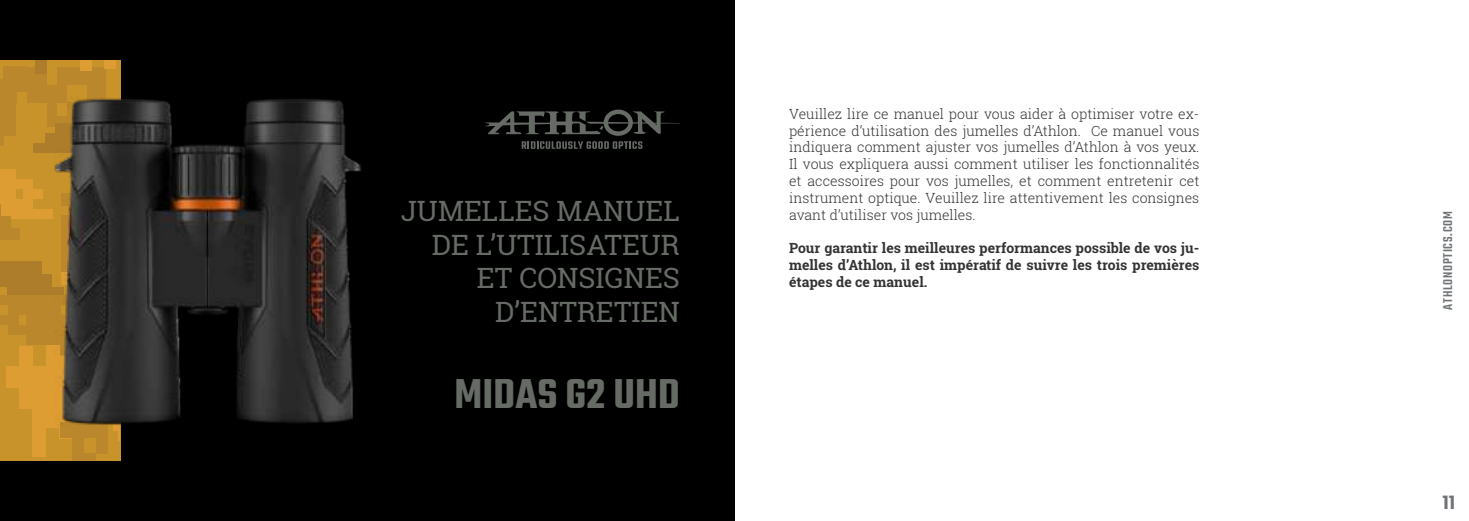
<style>
.page{position:relative;width:1469px;height:521px;background:#fff}
.page>*{position:absolute;margin:0;border:0;box-sizing:border-box;transform-origin:0 0}
.t1{font:600 45.5px "Teko";color:#666b66}
.t2{font:28px/33.6px "Roboto Slab";color:#666b66;text-align:right}
.t3{font:600 21px "Teko";color:#6f7375}
.t4{font:300 14px/16.8px "Roboto Slab";color:#333;text-align:justify}
.t5{font:700 14px/16.8px "Roboto Slab";color:#333;text-align:justify}
.t6{font:14px/16.8px "Roboto Slab";color:#666b66;text-align:right}
.t7{font:500 14px "Teko";letter-spacing:.05em;color:#6f7375}
</style>
<div class="page">
<div style="left:0;top:0;width:734px;height:521px;background:#000"></div>
<div style="left:0;top:0;width:120px;height:521px;background:#c8932b"></div>
<div style="left:0;top:274px;width:52px;height:13px;background:#ad7d2c"></div>
<div style="left:7px;top:287px;width:57px;height:12px;background:#ad7d2c"></div>
<div style="left:0;top:262px;width:42px;height:12px;background:#ad7d2c"></div>
<div style="left:96px;top:67px;width:10px;height:36px;background:#bb872c"></div>
<div style="left:87px;top:67px;width:9px;height:36px;background:#bb872c"></div>
<div style="left:77px;top:67px;width:10px;height:18px;background:#bb872c"></div>
<div style="left:67px;top:67px;width:10px;height:18px;background:#bb872c"></div>
<div style="left:57px;top:67px;width:10px;height:36px;background:#bb872c"></div>
<div style="left:37px;top:67px;width:10px;height:36px;background:#bb872c"></div>
<div style="left:27px;top:67px;width:10px;height:36px;background:#bb872c"></div>
<div style="left:7px;top:67px;width:10px;height:36px;background:#bb872c"></div>
<div style="left:17px;top:67px;width:10px;height:25px;background:#bb872c"></div>
<div style="left:9px;top:315px;width:10px;height:10px;background:#bb872c"></div>
<div style="left:0;top:315px;width:9px;height:10px;background:#bb872c"></div>
<div style="left:9px;top:305px;width:52px;height:10px;background:#bb872c"></div>
<div style="left:9px;top:325px;width:107px;height:10px;background:#bb872c"></div>
<div style="left:26px;top:315px;width:45px;height:10px;background:#bb872c"></div>
<div style="left:26px;top:335px;width:90px;height:10px;background:#bb872c"></div>
<div style="left:0;top:295px;width:116px;height:10px;background:#bb872c"></div>
<div style="left:23px;top:189px;width:10px;height:10px;background:#dd9d32"></div>
<div style="left:33px;top:189px;width:10px;height:10px;background:#dd9d32"></div>
<div style="left:43px;top:209px;width:10px;height:10px;background:#dd9d32"></div>
<div style="left:0;top:199px;width:33px;height:10px;background:#dd9d32"></div>
<div style="left:0;top:179px;width:33px;height:10px;background:#dd9d32"></div>
<div style="left:0;top:189px;width:15px;height:10px;background:#dd9d32"></div>
<div style="left:0;top:169px;width:15px;height:10px;background:#dd9d32"></div>
<div style="left:0;top:209px;width:43px;height:10px;background:#dd9d32"></div>
<div style="left:33px;top:143px;width:87px;height:10px;background:#ad7d2c"></div>
<div style="left:0;top:228px;width:20px;height:12px;background:#bb872c"></div>
<div style="left:0;top:216px;width:11px;height:12px;background:#bb872c"></div>
<svg style="left:0;top:204px;width:1px;height:12px"></svg>
<div style="left:35px;top:0;width:11px;height:74px;background:#ad7d2c"></div>
<div style="left:80px;top:0;width:12px;height:70px;background:#dd9d32"></div>
<div style="left:104px;top:13px;width:12px;height:56px;background:#dd9d32"></div>
<div style="left:59px;top:356px;width:13px;height:82px;background:#bb872c"></div>
<div style="left:33px;top:366px;width:13px;height:91px;background:#dd9d32"></div>
<div style="left:20px;top:346px;width:13px;height:63px;background:#dd9d32"></div>
<div style="left:7px;top:366px;width:13px;height:22px;background:#dd9d32"></div>
<div style="left:96px;top:422px;width:12px;height:31px;background:#bb872c"></div>
<div style="left:61px;top:422px;width:35px;height:16px;background:#bb872c"></div>
<div style="left:84px;top:453px;width:12px;height:68px;background:#bb872c"></div>
<div style="left:72px;top:453px;width:12px;height:67px;background:#bb872c"></div>
<div style="left:72px;top:422px;width:12px;height:31px;background:#bb872c"></div>
<hr style="left:0;top:79px;width:3px;height:66px;background:#bb872c">
<div style="left:3px;top:66px;width:13px;height:69px;background:#bb872c"></div>
<div style="left:0;top:0;width:136px;height:60px;background:#000"></div>
<div style="left:0;top:461px;width:136px;height:60px;background:#000"></div>
<svg style="left:485px;top:109px;width:195px;height:40px"></svg>
<img style="left:45px;top:85px;width:316px;height:351px">
<h2 class="t2" style="left:401px;top:195px;width:281px">JUMELLES MANUEL<br>DE L’UTILISATEUR<br>ET CONSIGNES<br>D’ENTRETIEN</h2>
<p class="t6" style="left:523px;top:311px;width:158px">Toll free: 1-855-913-5678</p>
<h1 class="t1" style="left:454px;top:365px;width:227px">MIDAS G2 UHD</h1>
<p class="t6" style="left:502px;top:378px;width:179px">801 N MEADOWBROOK DR,<br>OLATHE, KS 66062</p>
<p class="t4" style="left:789px;top:106px;width:412px">Veuillez lire ce manuel pour vous aider à optimiser votre ex&shy;périence d’utilisation des jumelles d’Athlon. Ce manuel vous indiquera comment ajuster vos jumelles d’Athlon à vos yeux.<br>Il vous expliquera aussi comment utiliser les fonctionnalités et accessoires pour vos jumelles, et comment entretenir cet instrument optique. Veuillez lire attentivement les consignes avant d’utiliser vos jumelles.</p>
<p class="t5" style="left:789px;top:241px;width:412px">Pour garantir les meilleures performances possible de vos ju&shy;melles d’Athlon, il est impératif de suivre les trois premières étapes de ce manuel.</p>
<p class="t7" style="left:1439px;top:309px;width:100px;rotate:-90deg">ATHLONOPTICS.COM</p>
<h3 class="t3" style="left:1442px;top:492px;width:14px">11</h3>
</div>
